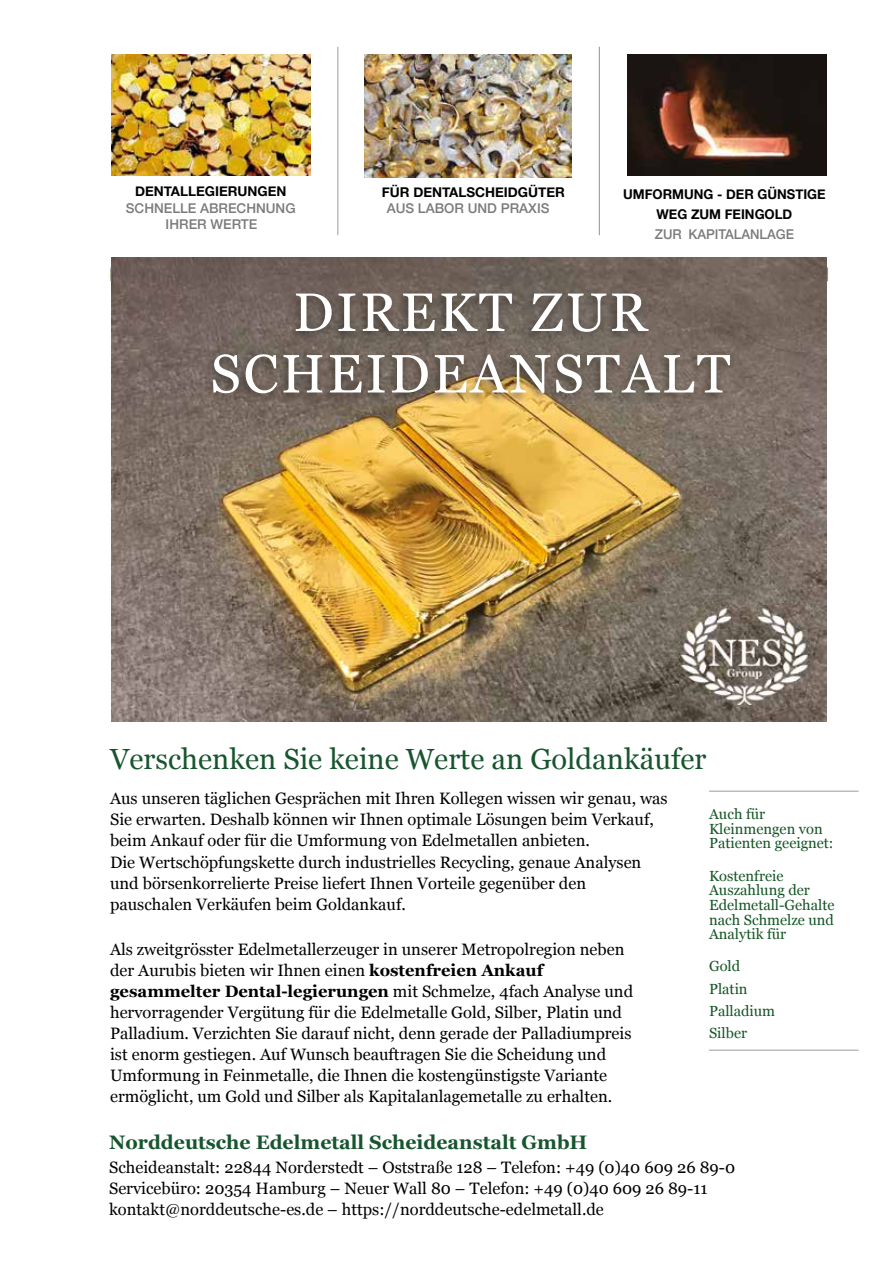
<style>
.page{position:relative;width:893px;height:1263px;background:#fff}
.page>*{position:absolute;margin:0;border:0;box-sizing:border-box;transform-origin:0 0}
.t1{font:54px/61.5px "Georgia";letter-spacing:.05em;color:#fff;text-align:center}
.t2{font:29.1px "Georgia";color:#17552f}
.t3{font:700 19.5px "Georgia";color:#17552f}
.t4{font:16.5px/21px "Georgia";color:#000}
.t5{font:14.7px/14.7px "Georgia";color:#155625}
.t6{font:700 13.5px/19.6px "Helvetica Neue";color:#000;text-align:center}
.t7{font:500 13.5px/16.5px "Helvetica Neue";color:#7c7b7b;text-align:center}
.s1{font-weight:700}
</style>
<div class="page">
<img style="left:112px;top:257px;width:715px;height:464px">
<hr style="left:599px;top:47px;width:1px;height:188px;background:#929292">
<hr style="left:337px;top:47px;width:1px;height:188px;background:#9d9d9c">
<img style="left:110px;top:267px;width:719px;height:137px">
<img style="left:680px;top:606px;width:129px;height:99px">
<img style="left:627px;top:55px;width:199px;height:120px">
<img style="left:365px;top:55px;width:207px;height:122px">
<img style="left:112px;top:55px;width:199px;height:120px">
<hr style="left:709px;top:790px;width:149px;height:2px;background:#bcbcbc">
<hr style="left:709px;top:1049px;width:149px;height:2px;background:#bcbcbc">
<p class="t6" style="left:135px;top:182px;width:153px">DENTALLEGIERUNGEN</p>
<p class="t7" style="left:126px;top:198px;width:171px">SCHNELLE ABRECHNUNG<br>IHRER WERTE</p>
<p class="t6" style="left:382px;top:182px;width:185px">FÜR DENTALSCHEIDGÜTER</p>
<p class="t7" style="left:387px;top:199px;width:164px">AUS LABOR UND PRAXIS</p>
<p class="t6" style="left:623px;top:185px;width:204px">UMFORMUNG - DER GÜNSTIGE<br>WEG ZUM FEINGOLD</p>
<p class="t7" style="left:655px;top:224px;width:141px">ZUR KAPITALANLAGE</p>
<h1 class="t1" style="left:211px;top:279px;width:521px">DIREKT ZUR<br>SCHEIDEANSTALT</h1>
<h2 class="t2" style="left:110px;top:738px;width:598px">Verschenken Sie keine Werte an Goldankäufer</h2>
<p class="t4" style="left:110px;top:787px;width:559px">Aus unseren täglichen Gesprächen mit Ihren Kollegen wissen wir genau, was<br>Sie erwarten. Deshalb können wir Ihnen optimale Lösungen beim Verkauf, beim Ankauf oder für die Umformung von Edelmetallen anbieten.</p>
<p class="t4" style="left:110px;top:851px;width:533px">Die Wertschöpfungskette durch industrielles Recycling, genaue Analysen und börsenkorrelierte Preise liefert Ihnen Vorteile gegenüber den pauschalen Verkäufen beim Goldankauf.</p>
<p class="t4" style="left:110px;top:938px;width:525px">Als zweitgrösster Edelmetallerzeuger in unserer Metropolregion neben der Aurubis bieten wir Ihnen einen <span class="s1">kostenfreien Ankauf gesammelter Dental-legierungen</span> mit Schmelze, 4fach Analyse und hervorragender Vergütung für die Edelmetalle Gold, Silber, Platin und Palladium. Verzichten Sie darauf nicht, denn gerade der Palladiumpreis ist enorm gestiegen. Auf Wunsch beauftragen Sie die Scheidung und Umformung in Feinmetalle, die Ihnen die kostengünstigste Variante ermöglicht, um Gold und Silber als Kapitalanlagemetalle zu erhalten.</p>
<p class="t5" style="left:709px;top:806px;width:126px">Auch für<br>Kleinmengen von<br>Patienten geeignet:</p>
<p class="t5" style="left:709px;top:867px;width:127px">Kostenfreie<br>Auszahlung der<br>Edelmetall-Gehalte nach Schmelze und<br>Analytik für</p>
<p class="t5" style="left:709px;top:954px;width:68px;line-height:22.2px">Gold<br>Platin<br>Palladium<br>Silber</p>
<p class="t3" style="left:109px;top:1128px;width:480px">Norddeutsche Edelmetall Scheideanstalt GmbH</p>
<p class="t4" style="left:109px;top:1156px;width:628px">Scheideanstalt: 22844 Norderstedt – Oststraße 128 – Telefon: +49 (0)40 609 26 89-0<br>Servicebüro: 20354 Hamburg – Neuer Wall 80 – Telefon: +49 (0)40 609 26 89-11 kontakt@norddeutsche-es.de – https://norddeutsche-edelmetall.de</p>
</div>
